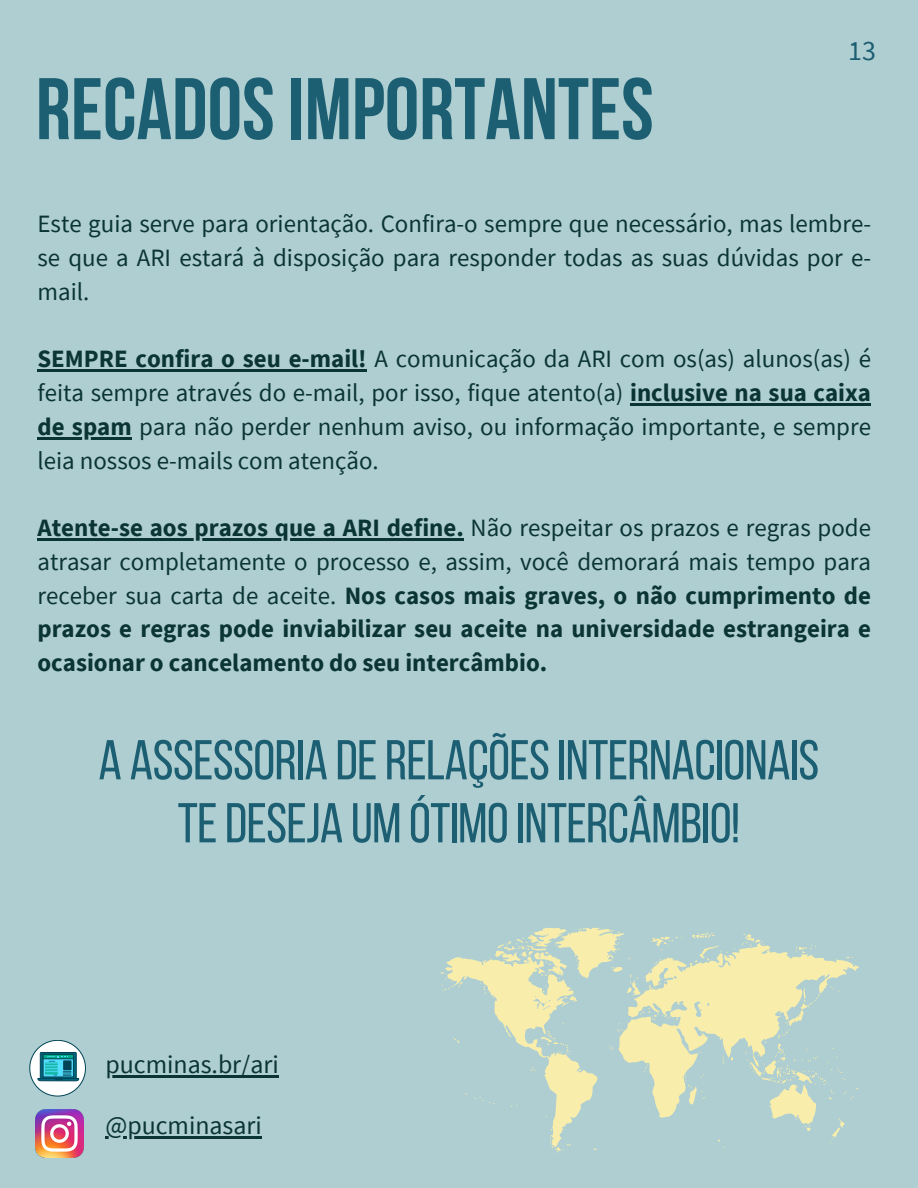
<style>
.page{position:relative;width:918px;height:1188px;background:#afced1}
.page>*{position:absolute;margin:0;border:0;box-sizing:border-box;transform-origin:0 0}
.t1{font:700 87.15px "Bebas Neue";color:#1c5e72}
.t2{font:55.95px/63px "Bebas Neue";letter-spacing:-.01em;color:#1c5e72;text-align:center}
.t3{font:27.9px "Source Sans Pro";color:#1c5e72}
.t4{font:25.8px "Source Sans Pro";color:#0b3534}
.t5{font:24.9px/33.8px "Source Sans Pro";color:#0b3534;text-align:justify}
.t6{font:700 24.9px/33.8px "Source Sans Pro";color:#0b3534;text-align:justify}
.s1{font-weight:700}
.s2{font-weight:400}
</style>
<div class="page">
<hr style="left:37px;top:370px;width:330px;height:2px;background:#0b3534">
<hr style="left:630px;top:403px;width:241px;height:3px;background:#0b3534">
<hr style="left:37px;top:437px;width:95px;height:2px;background:#0b3534">
<hr style="left:37px;top:538px;width:427px;height:3px;background:#0b3534">
<img style="left:36px;top:1110px;width:47px;height:47px">
<svg style="left:29px;top:1040px;width:57px;height:56px"></svg>
<svg style="left:441px;top:928px;width:418px;height:225px"></svg>
<hr style="left:105px;top:1136px;width:157px;height:2px;background:#0b3534">
<hr style="left:105px;top:1076px;width:174px;height:2px;background:#0b3534">
<h1 class="t1" style="left:36px;top:74px;width:619px">RECADOSIMPORTANTES</h1>
<p class="t3" style="left:848px;top:32px;width:29px">13</p>
<p class="t5" style="left:37px;top:207px;width:835px">Este guia serve para orientação. Confira-o sempre que necessário, mas lembre&shy;se que a ARI estará à disposição para responder todas as suas dúvidas por e&shy;mail.</p>
<p class="t5" style="left:37px;top:342px;width:835px"><span class="s1">SEMPRE confira o seu e-mail!</span> A comunicação da ARI com os(as) alunos(as) é feita sempre através do e-mail, por isso, fique atento(a) <span class="s1">inclusive na sua caixa de spam</span> para não perder nenhum aviso, ou informação importante, e sempre leia nossos e-mails com atenção.</p>
<p class="t6" style="left:37px;top:510px;width:835px">Atente-se aos prazos que a ARI define. <span class="s2">Não respeitar os prazos e regras pode atrasar completamente o processo e, assim, você demorará mais tempo para receber sua carta de aceite.</span> Nos casos mais graves, o não cumprimento de prazos e regras pode inviabilizar seu aceite na universidade estrangeira e ocasionar o cancelamento do seu intercâmbio.</p>
<h2 class="t2" style="left:98px;top:734px;width:722px">A ASSESSORIA DERELAÇÕESINTERNACIONAIS<br>TEDESEJA UM ÓTIMOINTERCÂMBIO!</h2>
<p class="t4" style="left:105px;top:1048px;width:175px">pucminas.br/ari</p>
<p class="t4" style="left:105px;top:1108px;width:158px">@pucminasari</p>
</div>
